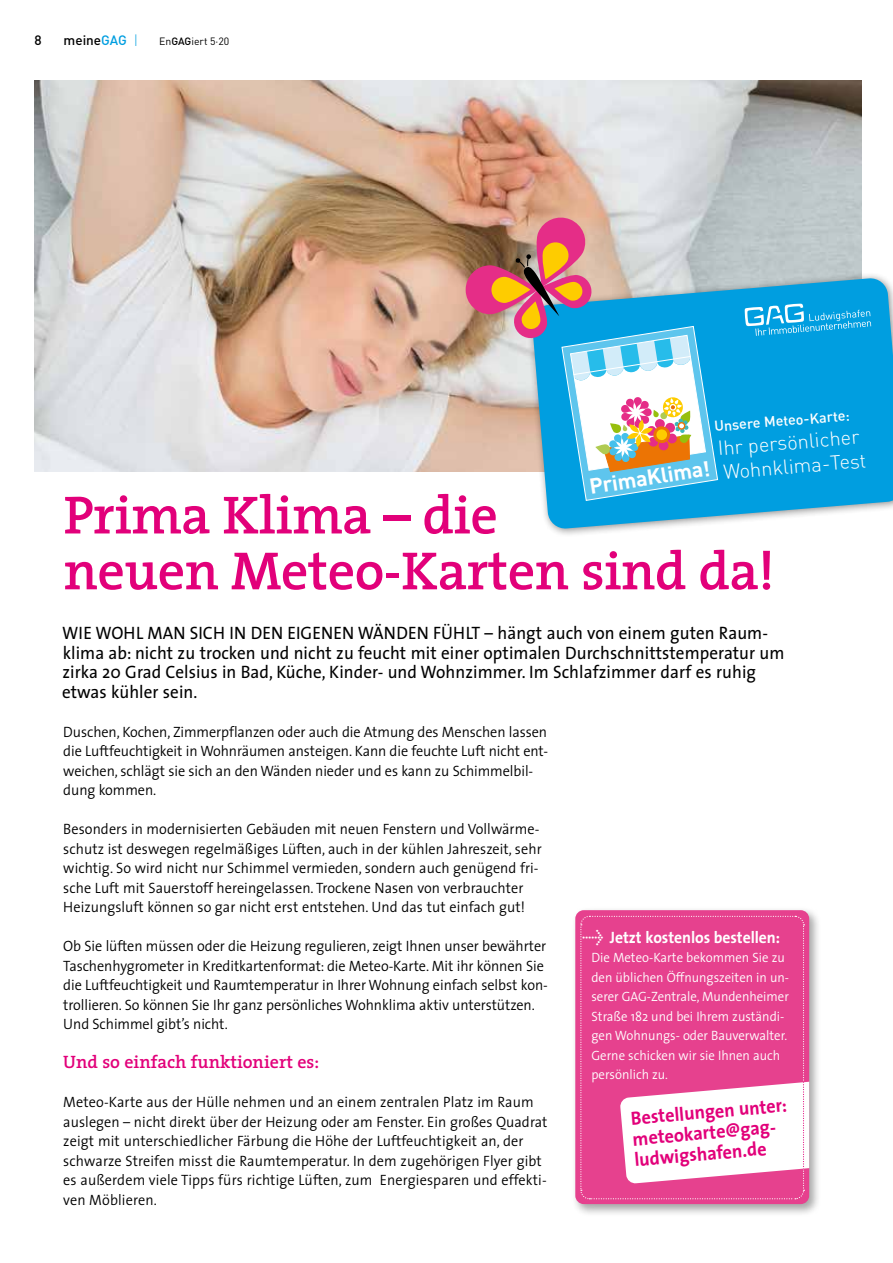
<style>
.page{position:relative;width:893px;height:1263px;background:#fff}
.page>*{position:absolute;margin:0;border:0;box-sizing:border-box;transform-origin:0 0}
.t1{font:600 54.15px/55.8px "The Serif";letter-spacing:-.01em;color:#e2007a}
.t2{font:700 21.45px "DIN";color:#fff}
.t3{font:300 20.1px/24.2px "DIN";color:#fff}
.t4{font:700 19.2px/20.7px "The Sans";color:#e2007a;scale:.95 1}
.t5{font:18px/19.5px "The Sans";letter-spacing:.005em;color:#000;scale:.95 1}
.t6{font:600 18px "The Serif";color:#e2007a}
.t7{font:700 16.5px "The Sans";letter-spacing:-.005em;color:#fff;scale:.95 1}
.t8{font:300 15px/19.5px "The Sans";color:#000;scale:.95 1}
.t9{font:500 14.4px "DIN";color:#fff}
.t10{font:300 13.5px/19.5px "The Sans";color:#fff;scale:.95 1}
.t11{font:500 13.5px "DIN";color:#000}
.t12{font:10.5px "DIN";color:#000}
.s1{color:#009ee0}
.s2{font-weight:300;color:#009ee0}
.s3{font-weight:500}
.s4{font-family:"Meta Plus";font-weight:400;font-size:18px}
</style>
<div class="page">
<img style="left:35px;top:81px;width:827px;height:390px">
<div style="left:526px;top:272px;width:367px;height:266px;background:#000;opacity:.45"></div>
<svg style="left:531px;top:278px;width:362px;height:251px;background:#20a8e0"></svg>
<svg style="left:745px;top:304px;width:126px;height:32px;background:#2fafe5"></svg>
<div style="left:465px;top:265px;width:74px;height:49px;background:#e52d87;border-radius:24px"></div>
<div style="left:491px;top:277px;width:39px;height:26px;background:#fecc00;border-radius:13px"></div>
<svg style="left:512px;top:214px;width:206px;height:287px;background:#95b7c5"></svg>
<div style="left:571px;top:906px;width:251px;height:311px;background:#000;opacity:.35"></div>
<div style="left:575px;top:910px;width:234px;height:294px;background:#e6418e;border-radius:9px"></div>
<svg style="left:580px;top:915px;width:229px;height:285px"></svg>
<p class="t11" style="left:35px;top:31px;width:9px">8</p>
<p class="t11" style="left:64px;top:31px;width:76px">meine<span class="s1">GAG</span> <span class="s2">|</span></p>
<p class="t12" style="left:159px;top:34px;width:72px">En<span class="s3">GAG</span>iert 5·20</p>
<p class="t9" style="left:713px;top:417px;width:137px;rotate:-5deg">Unsere Meteo-Karte:</p>
<h3 class="t3" style="left:717px;top:436px;width:148px;rotate:-5deg">Ihr persönlicher<br>Wohnklima-Test</h3>
<h2 class="t2" style="left:587px;top:473px;width:123px;rotate:-9deg">PrimaKlima!</h2>
<h1 class="t1" style="left:64px;top:486px;width:713px">Prima Klima – die<br>neuen Meteo-Karten sind da!</h1>
<p class="t5" style="left:62px;top:623px;width:762px">WIE WOHL MAN SICH IN DEN EIGENEN WÄNDEN FÜHLT – hängt auch von einem guten Raum&shy;klima ab: nicht zu trocken und nicht zu feucht mit einer optimalen Durchschnittstemperatur um zirka 20 Grad Celsius in Bad, Küche, Kinder- und Wohnzimmer. Im Schlafzimmer darf es ruhig etwas kühler sein.</p>
<p class="t8" style="left:63px;top:721px;width:512px">Duschen, Kochen, Zimmerpflanzen oder auch die Atmung des Menschen lassen die Luftfeuchtigkeit in Wohnräumen ansteigen. Kann die feuchte Luft nicht ent&shy;weichen, schlägt sie sich an den Wänden nieder und es kann zu Schimmelbil&shy;dung kommen.</p>
<p class="t8" style="left:63px;top:819px;width:505px">Besonders in modernisierten Gebäuden mit neuen Fenstern und Vollwärme&shy;schutz ist deswegen regelmäßiges Lüften, auch in der kühlen Jahreszeit, sehr wichtig. So wird nicht nur Schimmel vermieden, sondern auch genügend fri&shy;sche Luft mit Sauerstoff hereingelassen. Trockene Nasen von verbrauchter Heizungsluft können so gar nicht erst entstehen. Und das tut einfach gut!</p>
<p class="t8" style="left:63px;top:936px;width:512px">Ob Sie lüften müssen oder die Heizung regulieren, zeigt Ihnen unser bewährter Taschenhygrometer in Kreditkartenformat: die Meteo-Karte. Mit ihr können Sie die Luftfeuchtigkeit und Raumtemperatur in Ihrer Wohnung einfach selbst kon&shy;trollieren. So können Sie Ihr ganz persönliches Wohnklima aktiv unterstützen.<br>Und Schimmel gibt’s nicht.</p>
<p class="t6" style="left:63px;top:1047px;width:257px">Und so einfach funktioniert es:</p>
<p class="t8" style="left:63px;top:1092px;width:511px">Meteo-Karte aus der Hülle nehmen und an einem zentralen Platz im Raum auslegen – nicht direkt über der Heizung oder am Fenster. Ein großes Quadrat zeigt mit unterschiedlicher Färbung die Höhe der Luftfeuchtigkeit an, der schwarze Streifen misst die Raumtemperatur. In dem zugehörigen Flyer gibt es außerdem viele Tipps fürs richtige Lüften, zum Energiesparen und effekti&shy;ven Möblieren.</p>
<p class="t7" style="left:582px;top:923px;width:210px"><span class="s4">&gt;</span> Jetzt kostenlos bestellen:</p>
<p class="t10" style="left:591px;top:947px;width:210px">Die Meteo-Karte bekommen Sie zu den üblichen Öffnungszeiten in un&shy;serer GAG-Zentrale, Mundenheimer<br>Straße 182 und bei Ihrem zuständi&shy;gen Wohnungs- oder Bauverwalter.<br>Gerne schicken wir sie Ihnen auch persönlich zu.</p>
<p class="t4" style="left:630px;top:1107px;width:166px;rotate:-5deg">Bestellungen unter: meteokarte@gag&shy;ludwigshafen.de</p>
</div>
